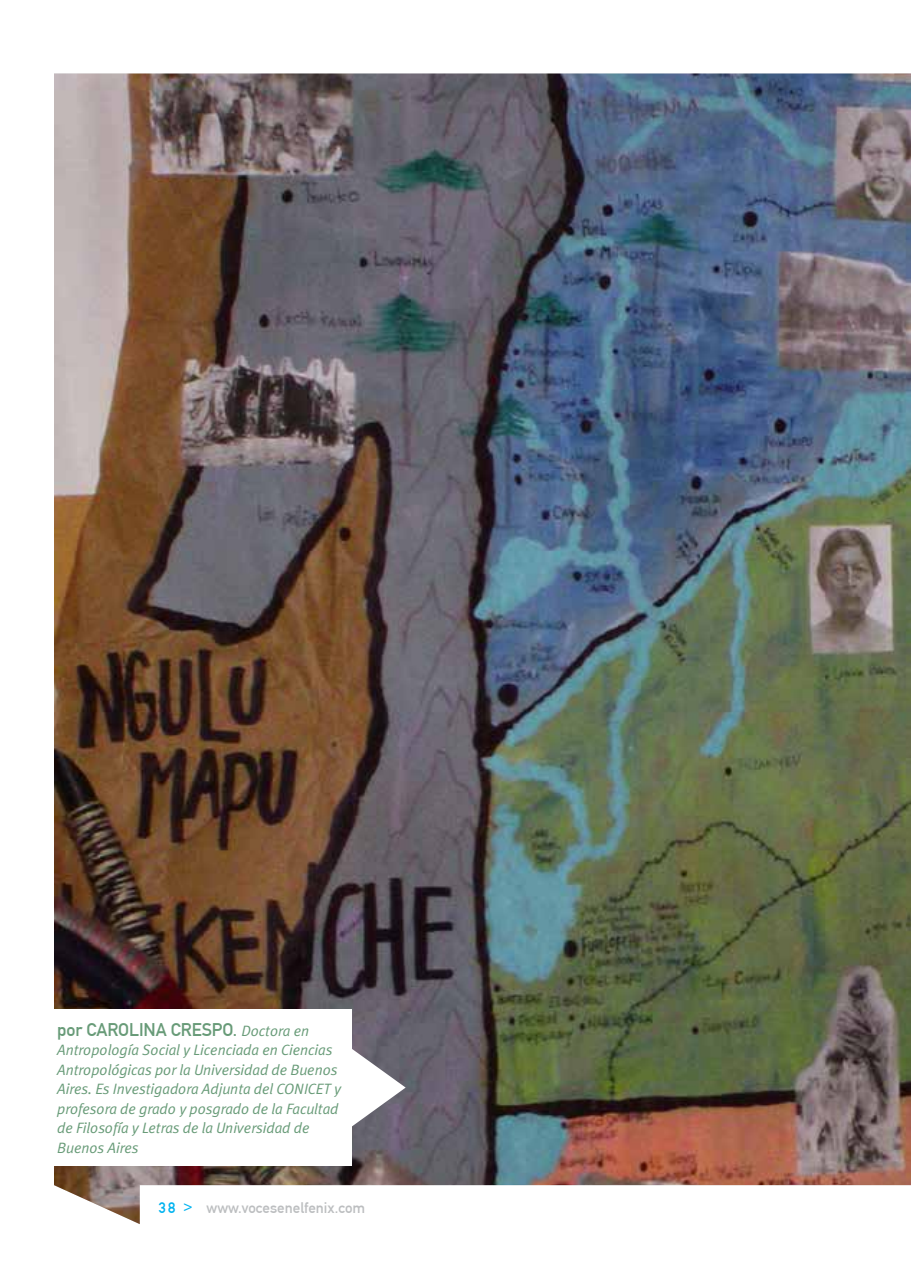
<style>
.page{position:relative;width:911px;height:1263px;background:#fff}
.page>*{position:absolute;margin:0;border:0;box-sizing:border-box;transform-origin:0 0}
.t1{font:18px "DIN1451 Mittelschrift";letter-spacing:-.005em;color:#689b78}
.t2{font:italic 15px/19.5px "Meta Plus Normal";letter-spacing:-.005em;color:#689b78}
.t3{font:15px "DIN1451 Mittelschrift";color:#bcbec0}
.s1{font-family:"Meta Plus Normal";font-style:italic;font-size:15px}
.s2{color:#00b3f0}
</style>
<div class="page">
<img style="left:54px;top:74px;width:857px;height:1150px">
<svg style="left:352px;top:1048px;width:54px;height:78px"></svg>
<div style="left:39px;top:1010px;width:313px;height:156px;background:#fff"></div>
<p class="t1" style="left:57px;top:1019px;width:253px">por Carolina Crespo. <span class="s1">Doctora en</span></p>
<p class="t2" style="left:57px;top:1040px;width:285px">Antropología Social y Licenciada en Ciencias Antropológicas por la Universidad de Buenos Aires. Es Investigadora Adjunta del CONICET y profesora de grado y posgrado de la Facultad de Filosofía y Letras de la Universidad de Buenos Aires</p>
<p class="t3" style="left:159px;top:1199px;width:208px"><span class="s2">38 &gt;</span> www.vocesenelfenix.com</p>
</div>
